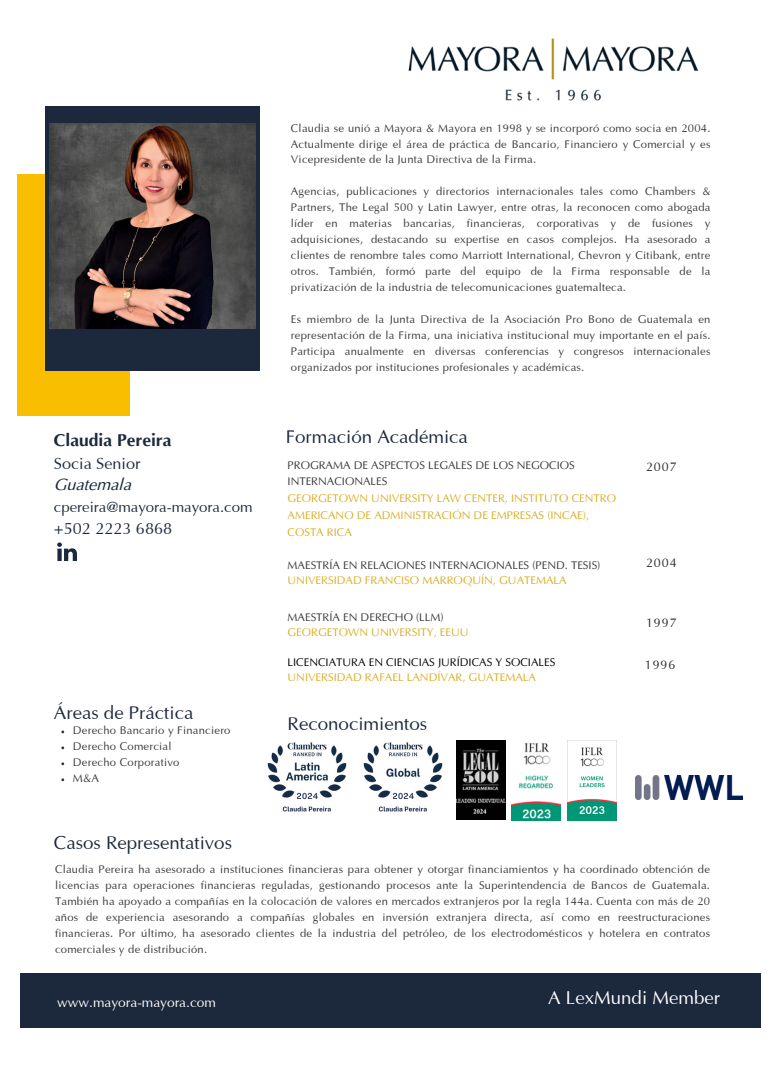
<style>
.page{position:relative;width:780px;height:1088px;background:#fff}
.page>*{position:absolute;margin:0;border:0;box-sizing:border-box;transform-origin:0 0}
.t1{font:18.75px "Optima";color:#1c293c}
.t2{font:18.75px "Optima";color:#fff}
.t3{font:700 17.5px "Optima";color:#1c293c}
.t4{font:16.25px/21.5px "Optima";color:#1c293c}
.t5{font:15px "Optima";color:#1c293c}
.t6{font:13.75px "Optima";color:#fff}
.t7{font:12.5px "Optima";letter-spacing:.075em;color:#2a2724}
.t8{font:11.25px/16px "Optima";letter-spacing:.02em;color:#383837;text-align:justify}
.t9{font:11.25px/16.9px "Optima";color:#d9ad22}
.t10{font:11.25px/15px "Optima";color:#383837}
.t11{font:11.25px/15px "Optima";color:#000}
.s1{font-style:italic}
.s2{color:#383837}
.s3{color:#d9ad22}
</style>
<div class="page">
<div style="left:18px;top:174px;width:112px;height:241px;background:#f9be00"></div>
<div style="left:20px;top:973px;width:741px;height:55px;background:#1c293c"></div>
<svg style="left:57px;top:542px;width:20px;height:19px"></svg>
<img style="left:408px;top:38px;width:291px;height:63px">
<div style="left:45px;top:106px;width:215px;height:265px;background:#1c293c"></div>
<img style="left:50px;top:124px;width:205px;height:205px">
<img style="left:267px;top:742px;width:176px;height:70px">
<img style="left:456px;top:740px;width:49px;height:79px">
<img style="left:635px;top:775px;width:108px;height:24px">
<img style="left:512px;top:743px;width:49px;height:77px">
<img style="left:568px;top:740px;width:48px;height:80px">
<h3 class="t3" style="left:54px;top:430px;width:119px">Claudia Pereira</h3>
<h3 class="t4" style="left:54px;top:453px;width:88px">Socia Senior<br><span class="s1">Guatemala</span></h3>
<h3 class="t5" style="left:54px;top:499px;width:200px">cpereira@mayora-mayora.com</h3>
<h3 class="t4" style="left:54px;top:518px;width:120px">+502 2223 6868</h3>
<h3 class="t1" style="left:54px;top:704px;width:141px">Áreas de Práctica</h3>
<h2 class="t8" style="left:73px;top:723px;width:159px">Derecho Bancario y Financiero</h2>
<h4 class="t8" style="left:73px;top:739px;width:100px">Derecho Comercial</h4>
<h4 class="t8" style="left:73px;top:755px;width:108px">Derecho Corporativo</h4>
<h4 class="t8" style="left:73px;top:771px;width:28px">M&amp;A</h4>
<p class="t1" style="left:54px;top:835px;width:180px">Casos Representativos</p>
<h4 class="t8" style="left:291px;top:121px;width:421px">Claudia se unió a Mayora &amp; Mayora en 1998 y se incorporó como socia en 2004.<br>Actualmente dirige el área de práctica de Bancario, Financiero y Comercial y es Vicepresidente de la Junta Directiva de la Firma.</h4>
<h3 class="t8" style="left:291px;top:185px;width:421px">Agencias, publicaciones y directorios internacionales tales como Chambers &amp; Partners, The Legal 500 y Latin Lawyer, entre otras, la reconocen como abogada líder en materias bancarias, financieras, corporativas y de fusiones y adquisiciones, destacando su expertise en casos complejos. Ha asesorado a clientes de renombre tales como Marriott International, Chevron y Citibank, entre otros. También, formó parte del equipo de la Firma responsable de la privatización de la industria de telecomunicaciones guatemalteca.</h3>
<h3 class="t8" style="left:291px;top:312px;width:421px">Es miembro de la Junta Directiva de la Asociación Pro Bono de Guatemala en representación de la Firma, una iniciativa institucional muy importante en el país.<br>Participa anualmente en diversas conferencias y congresos internacionales organizados por instituciones profesionales y académicas.</h3>
<h1 class="t1" style="left:286px;top:428px;width:184px">Formación Académica</h1>
<p class="t9" style="left:288px;top:457px;width:330px"><span class="s2">PROGRAMA DE ASPECTOS LEGALES DE LOS NEGOCIOS INTERNACIONALES<br></span>GEORGETOWN UNIVERSITY LAW CENTER, INSTITUTO CENTRO AMERICANO DE ADMINISTRACIÓN DE EMPRESAS (INCAE), COSTA RICA</p>
<p class="t10" style="left:288px;top:558px;width:314px">MAESTRÍA EN RELACIONES INTERNACIONALES (PEND. TESIS)<br><span class="s3">UNIVERSIDAD FRANCISO MARROQUÍN, GUATEMALA</span></p>
<p class="t9" style="left:288px;top:611px;width:183px;line-height:15px"><span class="s2">MAESTRÍA EN DERECHO (LLM)<br></span>GEORGETOWN UNIVERSITY, EEUU</p>
<h1 class="t11" style="left:288px;top:656px;width:269px">LICENCIATURA EN CIENCIAS JURÍDICAS Y SOCIALES<br><span class="s3">UNIVERSIDAD RAFAEL LANDÍVAR, GUATEMALA</span></h1>
<p class="t1" style="left:288px;top:716px;width:141px">Reconocimientos</p>
<p class="t7" style="left:646px;top:460px;width:32px">2007</p>
<p class="t7" style="left:646px;top:556px;width:32px">2004</p>
<p class="t7" style="left:646px;top:617px;width:32px">1997</p>
<p class="t7" style="left:645px;top:658px;width:32px">1996</p>
<p class="t8" style="left:55px;top:862px;width:657px">Claudia Pereira ha asesorado a instituciones financieras para obtener y otorgar financiamientos y ha coordinado obtención de licencias para operaciones financieras reguladas, gestionando procesos ante la Superintendencia de Bancos de Guatemala.<br>También ha apoyado a compañías en la colocación de valores en mercados extranjeros por la regla 144a. Cuenta con más de 20 años de experiencia asesorando a compañías globales en inversión extranjera directa, así como en reestructuraciones financieras. Por último, ha asesorado clientes de la industria del petróleo, de los electrodomésticos y hotelera en contratos comerciales y de distribución.</p>
<p class="t6" style="left:57px;top:995px;width:160px">www.mayora-mayora.com</p>
<h1 class="t2" style="left:548px;top:988px;width:173px">A LexMundi Member</h1>
</div>
